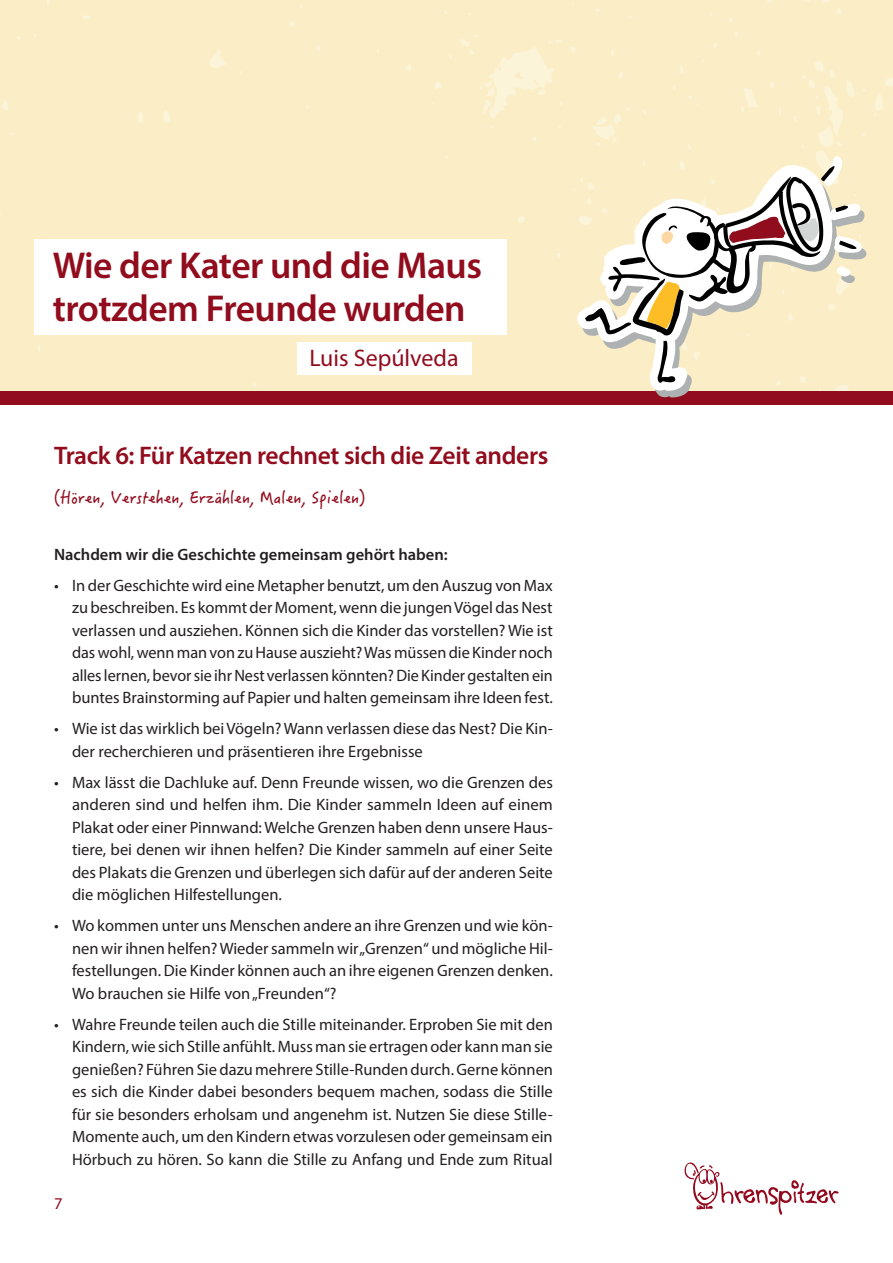
<style>
.page{position:relative;width:893px;height:1263px;background:#fff}
.page>*{position:absolute;margin:0;border:0;box-sizing:border-box;transform-origin:0 0}
.t1{font:600 37.5px/43.5px "Myriad Pro";letter-spacing:-.015em;color:#910c1d}
.t2{font:600 25.5px "Myriad Pro";letter-spacing:-.015em;color:#910c1d}
.t3{font:24px "Myriad Pro";color:#910c1d}
.t4{font:16.5px/22.5px "Myriad Pro";color:#231f20;text-align:justify}
.t5{font:600 16.5px "Myriad Pro";color:#231f20}
.t6{font:16.5px "Hanzi Pen SC W5";color:#910c1d}
.t7{font:16.5px "Myriad Pro";color:#910c1d}
</style>
<div class="page">
<div style="left:0;top:0;width:893px;height:391px;background:#fbeec6"></div>
<div style="left:0;top:391px;width:893px;height:14px;background:#910c1d"></div>
<svg style="left:684px;top:1162px;width:154px;height:53px"></svg>
<svg style="left:577px;top:164px;width:285px;height:227px;background:#f9eeca"></svg>
<svg style="left:585px;top:156px;width:282px;height:227px"></svg>
<div style="left:298px;top:342px;width:174px;height:33px;background:#fff"></div>
<div style="left:34px;top:239px;width:472px;height:96px;background:#fff"></div>
<h1 class="t1" style="left:53px;top:242px;width:430px">Wie der Kater und die Maus trotzdem Freunde wurden</h1>
<h3 class="t3" style="left:309px;top:343px;width:151px">Luis Sepúlveda</h3>
<h2 class="t2" style="left:54px;top:440px;width:496px">Track 6: Für Katzen rechnet sich die Zeit anders</h2>
<p class="t6" style="left:54px;top:488px;width:313px">(Hören, Verstehen, Erzählen, Malen, Spielen)</p>
<p class="t5" style="left:54px;top:544px;width:395px">Nachdem wir die Geschichte gemeinsam gehört haben:</p>
<p class="t4" style="left:72px;top:574px;width:482px;text-indent:-18px">• In der Geschichte wird eine Metapher benutzt, um den Auszug von Max zu beschreiben. Es kommt der Moment, wenn die jungen Vögel das Nest verlassen und ausziehen. Können sich die Kinder das vorstellen? Wie ist das wohl, wenn man von zu Hause auszieht? Was müssen die Kinder noch alles lernen, bevor sie ihr Nest verlassen könnten? Die Kinder gestalten ein buntes Brainstorming auf Papier und halten gemeinsam ihre Ideen fest.</p>
<p class="t4" style="left:72px;top:717px;width:482px;text-indent:-18px">• Wie ist das wirklich bei Vögeln? Wann verlassen diese das Nest? Die Kin&shy;der recherchieren und präsentieren ihre Ergebnisse</p>
<p class="t4" style="left:72px;top:771px;width:482px;text-indent:-18px">• Max lässt die Dachluke auf. Denn Freunde wissen, wo die Grenzen des anderen sind und helfen ihm. Die Kinder sammeln Ideen auf einem Plakat oder einer Pinnwand: Welche Grenzen haben denn unsere Haus&shy;tiere, bei denen wir ihnen helfen? Die Kinder sammeln auf einer Seite des Plakats die Grenzen und überlegen sich dafür auf der anderen Seite die möglichen Hilfestellungen.</p>
<p class="t4" style="left:72px;top:914px;width:482px;text-indent:-18px">• Wo kommen unter uns Menschen andere an ihre Grenzen und wie kön&shy;nen wir ihnen helfen? Wieder sammeln wir „Grenzen“ und mögliche Hil&shy;festellungen. Die Kinder können auch an ihre eigenen Grenzen denken.<br>Wo brauchen sie Hilfe von „Freunden“?</p>
<p class="t4" style="left:72px;top:1013px;width:483px;text-indent:-18px">• Wahre Freunde teilen auch die Stille miteinander. Erproben Sie mit den Kindern, wie sich Stille anfühlt. Muss man sie ertragen oder kann man sie genießen? Führen Sie dazu mehrere Stille-Runden durch. Gerne können es sich die Kinder dabei besonders bequem machen, sodass die Stille für sie besonders erholsam und angenehm ist. Nutzen Sie diese Stille-Momente auch, um den Kindern etwas vorzulesen oder gemeinsam ein Hörbuch zu hören. So kann die Stille zu Anfang und Ende zum Ritual</p>
<p class="t7" style="left:54px;top:1194px;width:10px">7</p>
</div>
